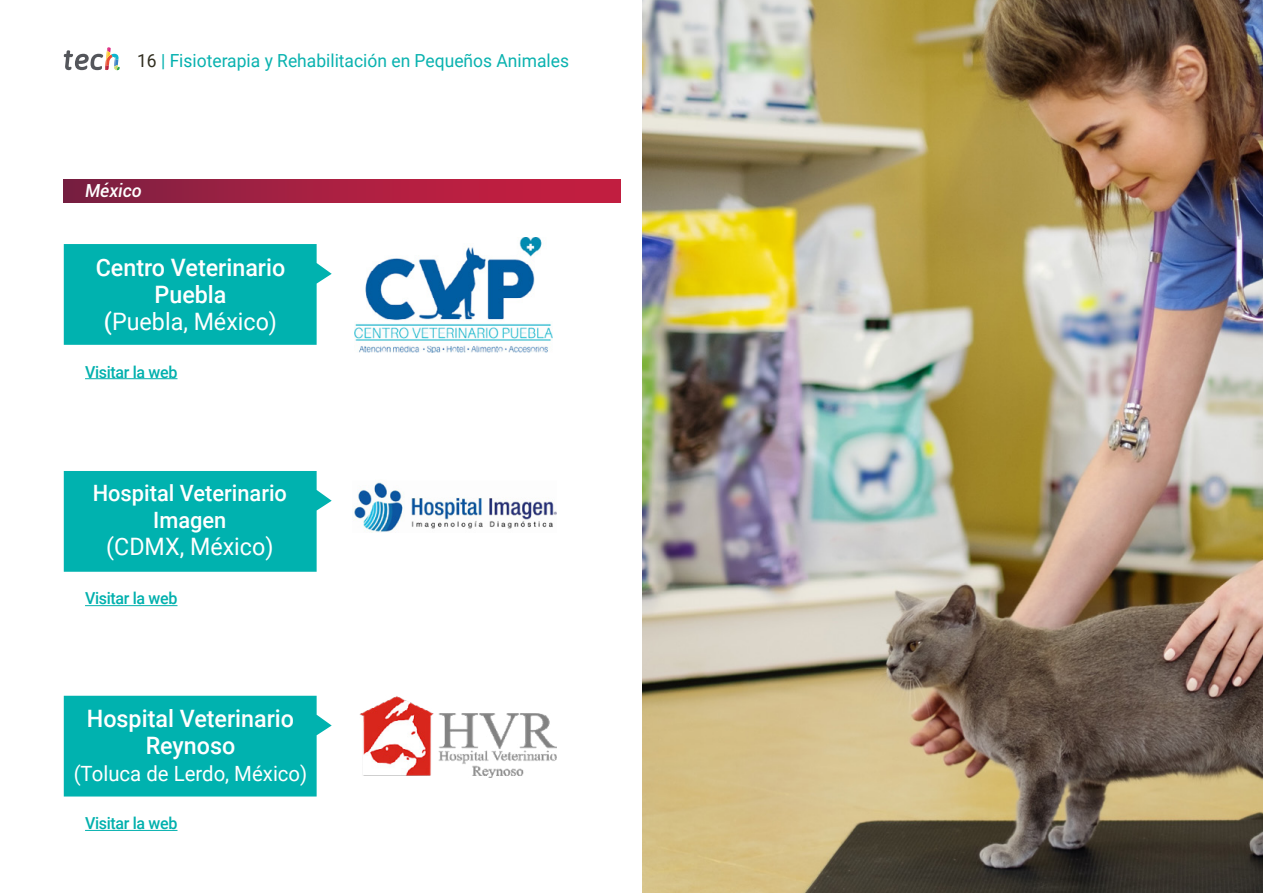
<style>
.page{position:relative;width:1263px;height:893px;background:#fff}
.page>*{position:absolute;margin:0;border:0;box-sizing:border-box;transform-origin:0 0}
.t1{font:500 24px/27px "Roboto";color:#fff;text-align:center}
.t2{font:24px "Roboto";color:#fff}
.t3{font:500 22.5px/27px "Roboto";color:#fff;text-align:center}
.t4{font:21px "Roboto";color:#fff}
.t5{font:18px "Roboto";color:#09b2af}
.t6{font:italic 500 18px "Roboto";color:#fff}
.t7{font:500 16.5px "Roboto";letter-spacing:-.02em;color:#00b0ad}
.s1{color:#312e20}
.s2{color:#00b0ae}
.s3{font-weight:400}
</style>
<div class="page">
<svg style="left:64px;top:47px;width:56px;height:24px"></svg>
<div style="left:64px;top:179px;width:557px;height:23px;background:linear-gradient(to right,#802142,#ce1e40)"></div>
<svg style="left:64px;top:244px;width:268px;height:101px;background:#0db5b3"></svg>
<img style="left:355px;top:238px;width:198px;height:115px">
<hr style="left:85px;top:378px;width:92px;height:1px;background:#00b0ad">
<img style="left:354px;top:482px;width:202px;height:51px">
<div style="left:64px;top:471px;width:268px;height:101px;background:#00b2af"></div>
<hr style="left:85px;top:605px;width:92px;height:1px;background:#00b0ad">
<img style="left:642px;top:0;width:621px;height:893px">
<div style="left:64px;top:696px;width:268px;height:100px;background:#00b2af"></div>
<img style="left:359px;top:696px;width:197px;height:81px">
<hr style="left:85px;top:830px;width:92px;height:1px;background:#00b0ad">
<p class="t5" style="left:137px;top:48px;width:433px"><span class="s1">16</span> <span class="s2">| Fis</span>ioterapia y Rehabilitación en Pequeños Animales</p>
<p class="t6" style="left:85px;top:178px;width:58px">México</p>
<p class="t1" style="left:96px;top:253px;width:191px">Centro Veterinario<br>Puebla<br>(<span class="s3">Puebla, México)</span></p>
<p class="t7" style="left:85px;top:360px;width:94px">Visitar la web</p>
<p class="t3" style="left:93px;top:479px;width:196px">Hospital Veterinario<br>Imagen</p>
<p class="t2" style="left:106px;top:530px;width:169px">(CDMX, México)</p>
<p class="t7" style="left:85px;top:587px;width:94px">Visitar la web</p>
<p class="t1" style="left:87px;top:704px;width:209px">Hospital Veterinario<br>Reynoso</p>
<p class="t4" style="left:74px;top:759px;width:235px">(Toluca de Lerdo, México)</p>
<p class="t7" style="left:85px;top:812px;width:94px">Visitar la web</p>
</div>
